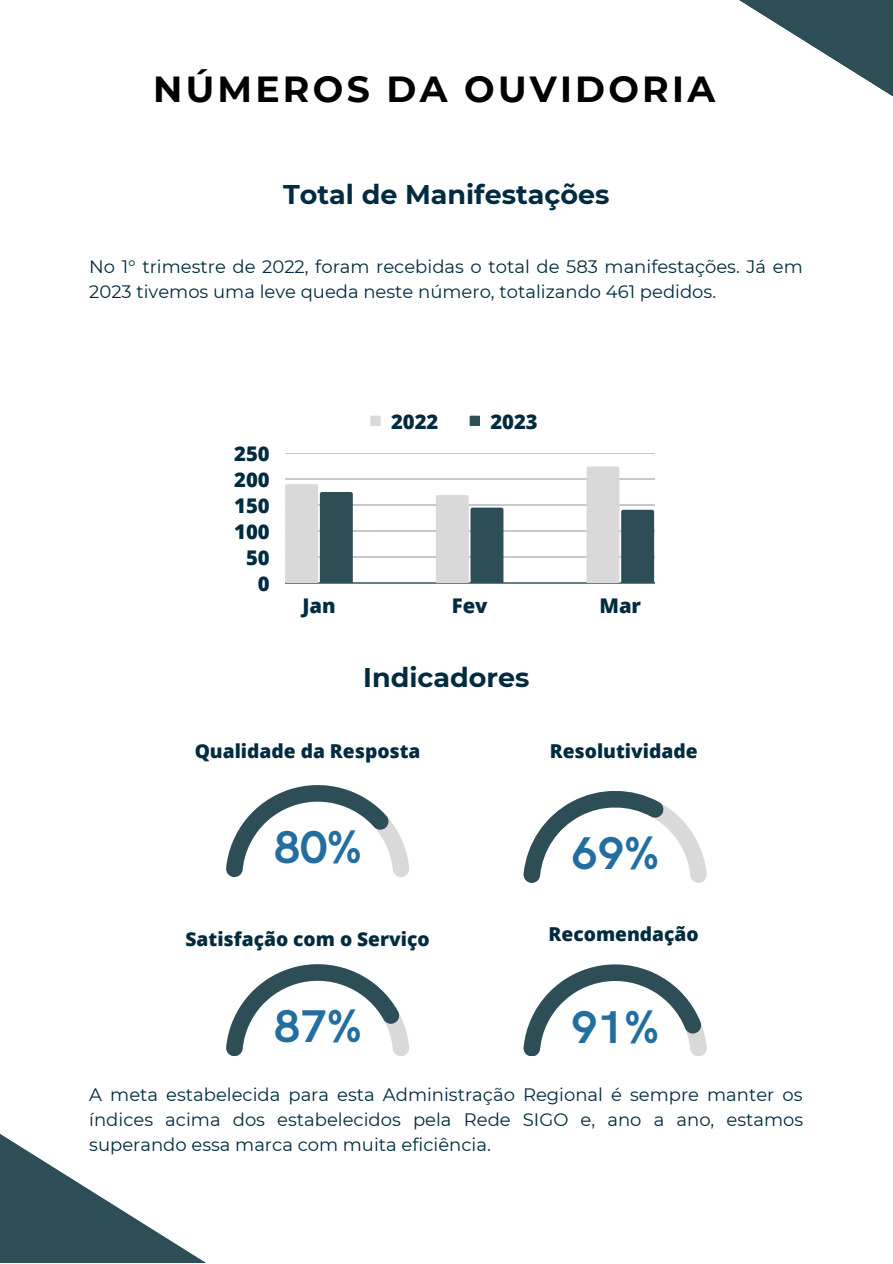
<style>
.page{position:relative;width:893px;height:1264px;background:#fff}
.page>*{position:absolute;margin:0;border:0;box-sizing:border-box;transform-origin:0 0}
.t1{font:700 45.9px "HK Grotesk";color:#226e9f}
.t2{font:700 36.15px "Montserrat";letter-spacing:.09em;color:#000}
.t3{font:700 27px "Montserrat";color:#012b3e}
.t4{font:800 20.25px "Open Sans";color:#012b3e}
.t5{font:800 19.2px "Open Sans";color:#012b3e}
.t6{font:18px/24.8px "Montserrat";color:#012b3e}
</style>
<div class="page">
<svg style="left:0;top:1134px;width:205px;height:128px"></svg>
<svg style="left:739px;top:0;width:153px;height:96px"></svg>
<div style="left:370px;top:415px;width:10px;height:11px;background:#d9d9d9"></div>
<div style="left:469px;top:415px;width:11px;height:11px;background:#2d4e56"></div>
<hr style="left:285px;top:453px;width:369px;height:1px;background:#012b3e">
<hr style="left:285px;top:479px;width:369px;height:1px;background:#012b3e">
<hr style="left:285px;top:505px;width:369px;height:1px;background:#012b3e">
<hr style="left:285px;top:531px;width:369px;height:1px;background:#012b3e">
<hr style="left:285px;top:557px;width:369px;height:1px;background:#012b3e">
<hr style="left:285px;top:583px;width:369px;height:1px;background:#012b3e">
<svg style="left:285px;top:484px;width:33px;height:2px"></svg>
<div style="left:320px;top:492px;width:33px;height:91px;background:#2d4e56"></div>
<svg style="left:436px;top:495px;width:67px;height:88px;background:#94a2a5"></svg>
<svg style="left:586px;top:466px;width:68px;height:117px"></svg>
<svg style="left:523px;top:791px;width:184px;height:91px"></svg>
<svg style="left:226px;top:785px;width:183px;height:92px"></svg>
<svg style="left:226px;top:964px;width:183px;height:92px"></svg>
<svg style="left:523px;top:964px;width:184px;height:92px"></svg>
<p class="t2" style="left:153px;top:67px;width:563px">NÚMEROS DA OUVIDORIA</p>
<p class="t3" style="left:283px;top:178px;width:328px">Total de Manifestações</p>
<p class="t6" style="left:89px;top:254px;width:715px">No 1° trimestre de 2022, foram recebidas o total de 583 manifestações. Já em<br>2023 tivemos uma leve queda neste número, totalizando 461 pedidos.</p>
<p class="t4" style="left:234px;top:439px;width:37px">250</p>
<p class="t4" style="left:234px;top:465px;width:37px">200</p>
<p class="t4" style="left:234px;top:491px;width:37px">150</p>
<p class="t4" style="left:234px;top:517px;width:37px">100</p>
<p class="t4" style="left:246px;top:543px;width:25px">50</p>
<p class="t4" style="left:258px;top:569px;width:13px">0</p>
<p class="t4" style="left:391px;top:407px;width:49px">2022</p>
<p class="t4" style="left:490px;top:407px;width:49px">2023</p>
<p class="t4" style="left:302px;top:591px;width:35px">Jan</p>
<p class="t4" style="left:451px;top:591px;width:37px">Fev</p>
<p class="t4" style="left:599px;top:591px;width:43px">Mar</p>
<p class="t3" style="left:363px;top:660px;width:168px">Indicadores</p>
<p class="t5" style="left:195px;top:738px;width:227px">Qualidade da Resposta</p>
<p class="t5" style="left:549px;top:738px;width:149px">Resolutividade</p>
<p class="t1" style="left:274px;top:822px;width:89px">80%</p>
<p class="t1" style="left:571px;top:827px;width:89px">69%</p>
<p class="t5" style="left:185px;top:925px;width:245px">Satisfação com o Serviço</p>
<p class="t5" style="left:548px;top:920px;width:152px">Recomendação</p>
<p class="t1" style="left:274px;top:1001px;width:89px">87%</p>
<p class="t1" style="left:571px;top:1001px;width:89px">91%</p>
<p class="t6" style="left:89px;top:1082px;width:715px;text-align:justify">A meta estabelecida para esta Administração Regional é sempre manter os índices acima dos estabelecidos pela Rede SIGO e, ano a ano, estamos superando essa marca com muita eficiência.</p>
</div>
